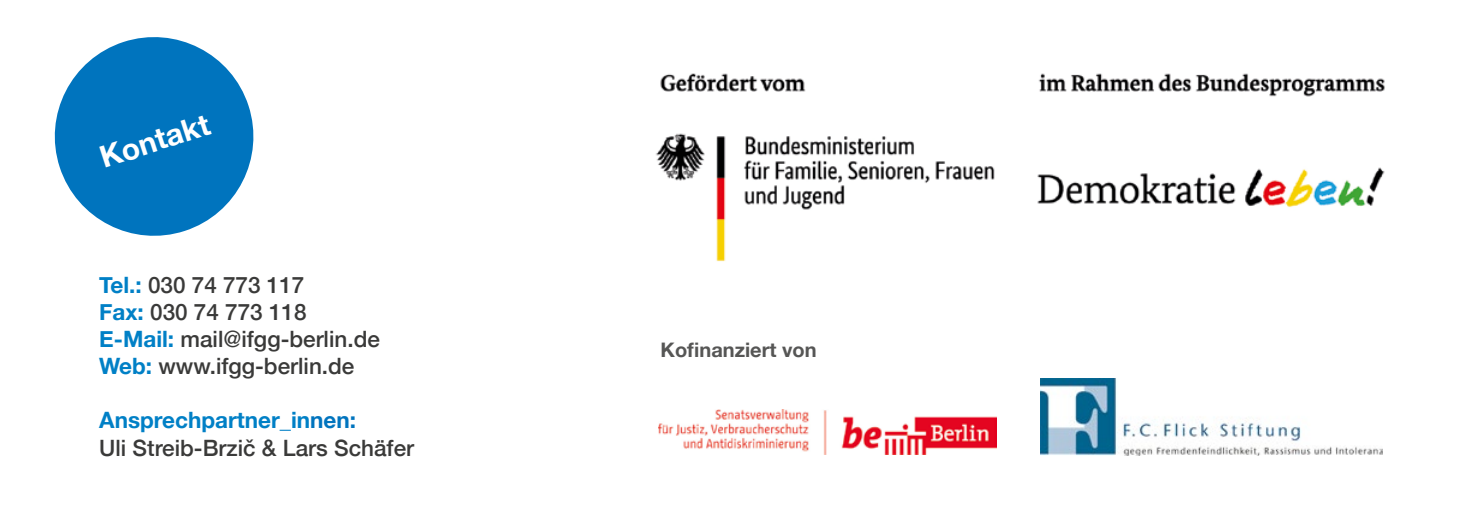
<style>
.page{position:relative;width:1482px;height:525px;background:#fff}
.page>*{position:absolute;margin:0;border:0;box-sizing:border-box;transform-origin:0 0}
.t1{font:700 30px "Helvetica Neue";color:#fff}
.t2{font:500 22.5px/27px "Helvetica Neue";color:#3a3a39}
.t3{font:700 20px "Helvetica Neue";color:#565655}
.s1{font-weight:700;color:#0080c6}
.s2{font-weight:700;color:#0074be}
</style>
<div class="page">
<svg style="left:54px;top:37px;width:200px;height:199px;fill:#0074be"></svg>
<img style="left:656px;top:73px;width:729px;height:189px">
<img style="left:658px;top:409px;width:338px;height:45px">
<img style="left:1040px;top:378px;width:342px;height:77px">
<h1 class="t1" style="left:94px;top:136px;width:115px;rotate:-18deg">Kontakt</h1>
<p class="t2" style="left:99px;top:270px;width:282px"><span class="s1">Tel.:</span> 030 74 773 117<br><span class="s1">Fax:</span> 030 74 773 118<br><span class="s1">E-Mail:</span> mail@ifgg-berlin.de<br><span class="s1">Web:</span> www.ifgg-berlin.de</p>
<p class="t2" style="left:99px;top:405px;width:316px"><span class="s1">Ansprechpartner_in</span><span class="s2">nen:<br></span>Uli Streib-Brzič &amp; Lars Schäfer</p>
<p class="t3" style="left:660px;top:334px;width:157px">Kofinanziert von</p>
</div>
